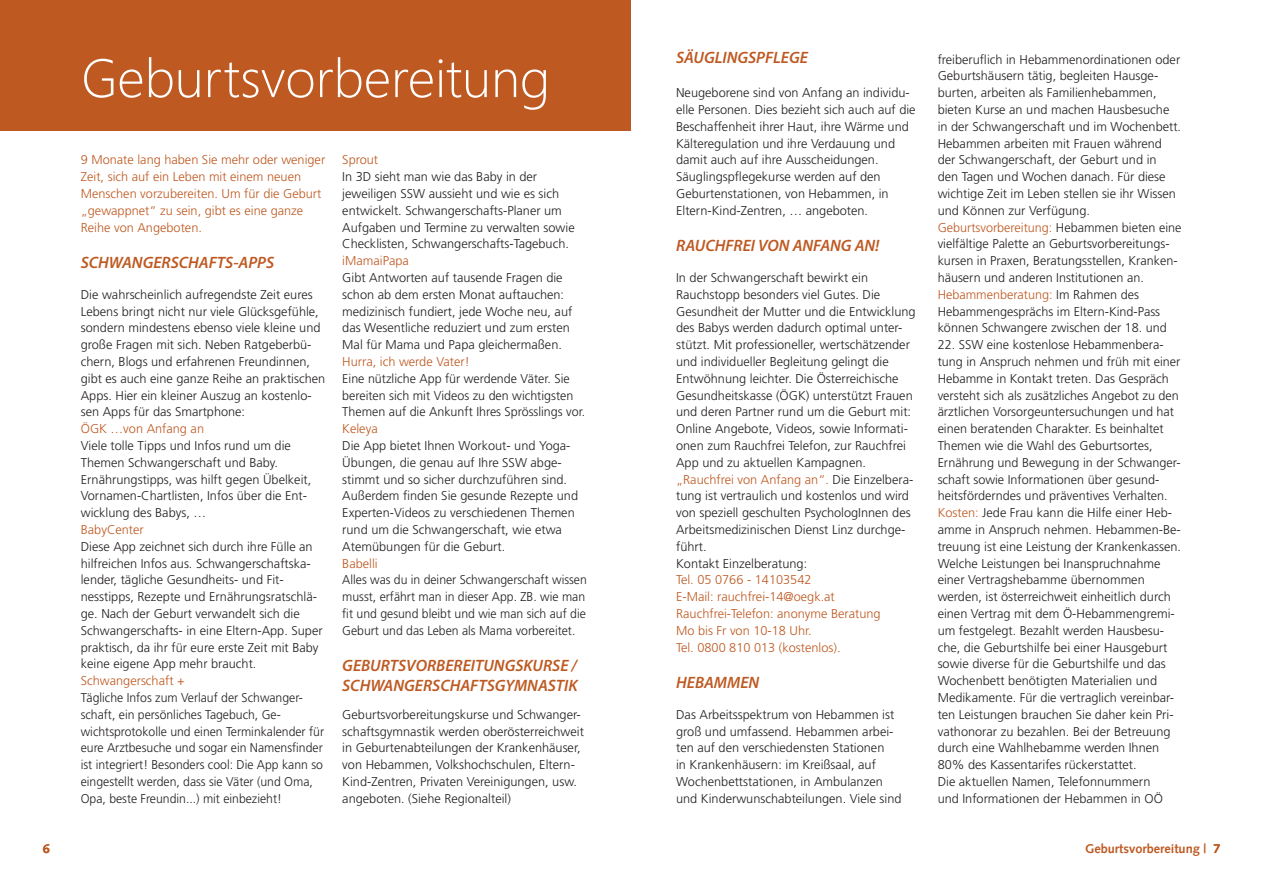
<style>
.page{position:relative;width:1263px;height:893px;background:#fff}
.page>*{position:absolute;margin:0;border:0;box-sizing:border-box;transform-origin:0 0}
.t1{font:300 54px "Segoe UI";color:#fff}
.t2{font:italic 600 16.5px/19.8px "Myriad Pro";color:#be5921}
.t3{font:300 12.75px/16.8px "Frutiger LT Std";color:#231f20}
.t4{font:300 12.75px/16.8px "Frutiger LT Std";color:#231f20;scale:.96 1}
.t5{font:300 12.75px/16.8px "Frutiger LT Std";color:#be5921}
.t6{font:700 12.75px "Syntax";color:#be5921}
.s1{color:#be5921}
</style>
<div class="page">
<div style="left:0;top:0;width:631px;height:131px;background:#be5921"></div>
<h1 class="t1" style="left:81px;top:27px;width:470px">Geburtsvorbereitung</h1>
<p class="t5" style="left:81px;top:152px;width:246px">9 Monate lang haben Sie mehr oder weniger Zeit, sich auf ein Leben mit einem neuen Menschen vorzubereiten. Um für die Geburt „gewappnet“ zu sein, gibt es eine ganze Reihe von Angeboten.</p>
<p class="t2" style="left:81px;top:252px;width:195px">SCHWANGERSCHAFTS-APPS</p>
<p class="t3" style="left:81px;top:286px;width:246px">Die wahrscheinlich aufregendste Zeit eures Lebens bringt nicht nur viele Glücksgefühle, sondern mindestens ebenso viele kleine und große Fragen mit sich. Neben Ratgeberbü&shy;chern, Blogs und erfahrenen Freundinnen, gibt es auch eine ganze Reihe an praktischen Apps. Hier ein kleiner Auszug an kostenlo&shy;sen Apps für das Smartphone:</p>
<p class="t5" style="left:81px;top:421px;width:125px">ÖGK …von Anfang an</p>
<p class="t3" style="left:81px;top:437px;width:232px">Viele tolle Tipps und Infos rund um die Themen Schwangerschaft und Baby.<br>Ernährungstipps, was hilft gegen Übelkeit, Vornamen-Chartlisten, Infos über die Ent&shy;wicklung des Babys, …</p>
<p class="t5" style="left:81px;top:521px;width:65px">BabyCenter</p>
<p class="t3" style="left:81px;top:538px;width:243px">Diese App zeichnet sich durch ihre Fülle an hilfreichen Infos aus. Schwangerschaftska&shy;lender, tägliche Gesundheits- und Fit&shy;nesstipps, Rezepte und Ernährungsratschlä&shy;ge. Nach der Geburt verwandelt sich die Schwangerschafts- in eine Eltern-App. Super praktisch, da ihr für eure erste Zeit mit Baby keine eigene App mehr braucht.</p>
<p class="t5" style="left:81px;top:673px;width:105px">Schwangerschaft +</p>
<p class="t4" style="left:81px;top:689px;width:255px">Tägliche Infos zum Verlauf der Schwanger&shy;schaft, ein persönliches Tagebuch, Ge&shy;wichtsprotokolle und einen Terminkalender für eure Arztbesuche und sogar ein Namensfinder ist integriert! Besonders cool: Die App kann so eingestellt werden, dass sie Väter (und Oma, Opa, beste Freundin...) mit einbezieht!</p>
<p class="t5" style="left:342px;top:152px;width:37px">Sprout</p>
<p class="t3" style="left:342px;top:169px;width:234px">In 3D sieht man wie das Baby in der jeweiligen SSW aussieht und wie es sich entwickelt. Schwangerschafts-Planer um Aufgaben und Termine zu verwalten sowie Checklisten, Schwangerschafts-Tagebuch.</p>
<p class="t5" style="left:342px;top:253px;width:68px">iMamaiPapa</p>
<p class="t3" style="left:342px;top:269px;width:232px">Gibt Antworten auf tausende Fragen die schon ab dem ersten Monat auftauchen: medizinisch fundiert, jede Woche neu, auf das Wesentliche reduziert und zum ersten Mal für Mama und Papa gleichermaßen.</p>
<p class="t5" style="left:342px;top:353px;width:129px">Hurra, ich werde Vater!</p>
<p class="t3" style="left:342px;top:370px;width:244px">Eine nützliche App für werdende Väter. Sie bereiten sich mit Videos zu den wichtigsten<br>Themen auf die Ankunft Ihres Sprösslings vor.</p>
<p class="t5" style="left:342px;top:421px;width:37px">Keleya</p>
<p class="t3" style="left:342px;top:437px;width:237px">Die App bietet Ihnen Workout- und Yoga-Übungen, die genau auf Ihre SSW abge&shy;stimmt und so sicher durchzuführen sind.<br>Außerdem finden Sie gesunde Rezepte und Experten-Videos zu verschiedenen Themen rund um die Schwangerschaft, wie etwa Atemübungen für die Geburt.</p>
<p class="t5" style="left:342px;top:555px;width:37px">Babelli</p>
<p class="t4" style="left:342px;top:572px;width:256px">Alles was du in deiner Schwangerschaft wissen musst, erfährt man in dieser App. ZB. wie man fit und gesund bleibt und wie man sich auf die Geburt und das Leben als Mama vorbereitet.</p>
<p class="t2" style="left:342px;top:655px;width:237px">GEBURTSVORBEREITUNGSKURSE /<br>SCHWANGERSCHAFTSGYMNASTIK</p>
<p class="t3" style="left:342px;top:706px;width:243px">Geburtsvorbereitungskurse und Schwanger&shy;schaftsgymnastik werden oberösterreichweit in Geburtenabteilungen der Krankenhäuser, von Hebammen, Volkshochschulen, Eltern-Kind-Zentren, Privaten Vereinigungen, usw. angeboten. (Siehe Regionalteil)</p>
<p class="t2" style="left:676px;top:47px;width:133px">SÄUGLINGSPFLEGE</p>
<p class="t3" style="left:676px;top:85px;width:241px">Neugeborene sind von Anfang an individu&shy;elle Personen. Dies bezieht sich auch auf die Beschaffenheit ihrer Haut, ihre Wärme und Kälteregulation und ihre Verdauung und damit auch auf ihre Ausscheidungen.<br>Säuglingspflegekurse werden auf den Geburtenstationen, von Hebammen, in Eltern-Kind-Zentren, … angeboten.</p>
<p class="t2" style="left:676px;top:235px;width:205px">RAUCHFREI VON ANFANG AN!</p>
<p class="t3" style="left:676px;top:269px;width:241px">In der Schwangerschaft bewirkt ein Rauchstopp besonders viel Gutes. Die Gesundheit der Mutter und die Entwicklung des Babys werden dadurch optimal unter&shy;stützt. Mit professioneller, wertschätzender und individueller Begleitung gelingt die Entwöhnung leichter. Die Österreichische Gesundheitskasse (ÖGK) unterstützt Frauen und deren Partner rund um die Geburt mit:<br>Online Angebote, Videos, sowie Informati&shy;onen zum Rauchfrei Telefon, zur Rauchfrei App und zu aktuellen Kampagnen. <span class="s1">„Rauchfrei von Anfang an“.</span> Die Einzelbera&shy;tung ist vertraulich und kostenlos und wird von speziell geschulten PsychologInnen des Arbeitsmedizinischen Dienst Linz durchge&shy;führt.<br>Kontakt Einzelberatung:</p>
<p class="t5" style="left:676px;top:572px;width:206px">Tel. 05 0766 - 14103542<br>E-Mail: rauchfrei-14@oegk.at<br>Rauchfrei-Telefon: anonyme Beratung<br>Mo bis Fr von 10-18 Uhr.<br>Tel. 0800 810 013 (kostenlos).</p>
<p class="t2" style="left:676px;top:672px;width:85px">HEBAMMEN</p>
<p class="t3" style="left:676px;top:706px;width:227px">Das Arbeitsspektrum von Hebammen ist groß und umfassend. Hebammen arbei&shy;ten auf den verschiedensten Stationen<br>in Krankenhäusern: im Kreißsaal, auf Wochenbettstationen, in Ambulanzen und Kinderwunschabteilungen. Viele sind</p>
<p class="t3" style="left:938px;top:51px;width:245px">freiberuflich in Hebammenordinationen oder Geburtshäusern tätig, begleiten Hausge&shy;burten, arbeiten als Familienhebammen, bieten Kurse an und machen Hausbesuche in der Schwangerschaft und im Wochenbett.<br>Hebammen arbeiten mit Frauen während der Schwangerschaft, der Geburt und in<br>den Tagen und Wochen danach. Für diese wichtige Zeit im Leben stellen sie ihr Wissen und Können zur Verfügung.<br><span class="s1">Geburtsvorbereitung:</span> Hebammen bieten eine vielfältige Palette an Geburtsvorbereitungs&shy;kursen in Praxen, Beratungsstellen, Kranken&shy;häusern und anderen Institutionen an.<br><span class="s1">Hebammenberatung:</span> Im Rahmen des Hebammengesprächs im Eltern-Kind-Pass können Schwangere zwischen der 18. und</p>
<p class="t3" style="left:938px;top:337px;width:245px">22. SSW eine kostenlose Hebammenbera&shy;tung in Anspruch nehmen und früh mit einer Hebamme in Kontakt treten. Das Gespräch versteht sich als zusätzliches Angebot zu den ärztlichen Vorsorgeuntersuchungen und hat einen beratenden Charakter. Es beinhaltet Themen wie die Wahl des Geburtsortes, Ernährung und Bewegung in der Schwanger&shy;schaft sowie Informationen über gesund&shy;heitsförderndes und präventives Verhalten.<br><span class="s1">Kosten:</span> Jede Frau kann die Hilfe einer Heb&shy;amme in Anspruch nehmen. Hebammen-Be&shy;treuung ist eine Leistung der Krankenkassen.<br>Welche Leistungen bei Inanspruchnahme einer Vertragshebamme übernommen werden, ist österreichweit einheitlich durch einen Vertrag mit dem Ö-Hebammengremi&shy;um festgelegt. Bezahlt werden Hausbesu&shy;che, die Geburtshilfe bei einer Hausgeburt sowie diverse für die Geburtshilfe und das Wochenbett benötigten Materialien und Medikamente. Für die vertraglich vereinbar&shy;ten Leistungen brauchen Sie daher kein Pri&shy;vathonorar zu bezahlen. Bei der Betreuung durch eine Wahlhebamme werden Ihnen 80% des Kassentarifes rückerstattet.<br>Die aktuellen Namen, Telefonnummern<br>und Informationen der Hebammen in OÖ</p>
<p class="t6" style="left:43px;top:841px;width:9px">6</p>
<p class="t6" style="left:1085px;top:841px;width:137px">Geburtsvorbereitung | 7</p>
</div>
